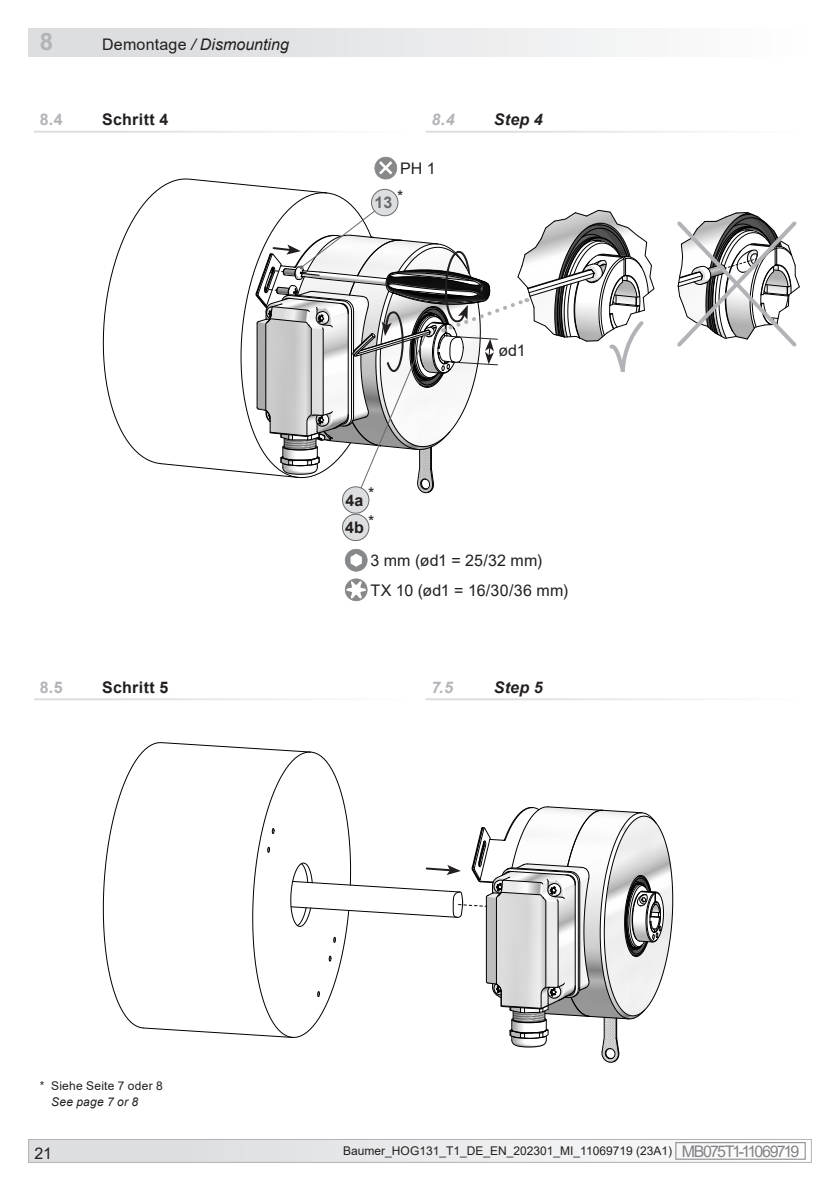
<style>
.page{position:relative;width:840px;height:1191px;background:#fff}
.page>*{position:absolute;margin:0;border:0;box-sizing:border-box;transform-origin:0 0}
.t1{font:700 24px "Arial";color:#b2b3b7}
.t2{font:16px/29.6px "Arial";letter-spacing:.005em;color:#231f20}
.t3{font:italic 16px "Arial";color:#231f20}
.t4{font:700 16px "Arial";letter-spacing:.015em;color:#231f20}
.t5{font:italic 700 16px "Arial";letter-spacing:.02em;color:#231f20}
.t6{font:700 16px "Arial";color:#b2b3b7}
.t7{font:italic 700 16px "Arial";color:#b2b3b7}
.t8{font:700 16px "Arial";color:#67696b}
.t9{font:12px "Arial";color:#231f20}
.t10{font:12px "Arial";letter-spacing:.02em;color:#231f20}
.t11{font:italic 12px "Arial";letter-spacing:.02em;color:#231f20}
.s1{font-style:normal}
.s2{font-size:16px;color:#808285}
</style>
<div class="page">
<div style="left:29px;top:1139px;width:781px;height:23px;background:linear-gradient(to right,#dbdcde,#f5f6f6)"></div>
<div style="left:675px;top:1142px;width:130px;height:17px;border:1px solid #808285"></div>
<div style="left:28px;top:1139px;width:783px;height:23px;border:1px solid #b2b3b7"></div>
<div style="left:28px;top:28px;width:783px;height:29px;background:linear-gradient(to right,#d8d9db,#fdfdfd)"></div>
<svg style="left:103px;top:179px;width:219px;height:285px"></svg>
<svg style="left:677px;top:212px;width:122px;height:135px"></svg>
<svg style="left:103px;top:742px;width:208px;height:286px"></svg>
<svg style="left:371px;top:189px;width:26px;height:27px"></svg>
<div style="left:371px;top:189px;width:27px;height:27px;border:1px solid #67696b;border-radius:50%"></div>
<div style="left:342px;top:514px;width:27px;height:26px;background:#dddee0;border-radius:50%"></div>
<div style="left:342px;top:514px;width:27px;height:27px;border:1px solid #67696b;border-radius:50%"></div>
<div style="left:342px;top:487px;width:27px;height:26px;background:#dddee0;border-radius:50%"></div>
<div style="left:342px;top:486px;width:27px;height:28px;border:1px solid #67696b;border-radius:50%"></div>
<svg style="left:143px;top:752px;width:529px;height:310px"></svg>
<svg style="left:160px;top:192px;width:494px;height:309px"></svg>
<svg style="left:374px;top:157px;width:23px;height:22px"></svg>
<svg style="left:344px;top:549px;width:23px;height:22px"></svg>
<svg style="left:344px;top:578px;width:23px;height:23px"></svg>
<h1 class="t1" style="left:40px;top:24px;width:15px">8</h1>
<h2 class="t3" style="left:102px;top:34px;width:188px"><span class="s1">Demontage</span> / Dismounting</h2>
<h2 class="t6" style="left:40px;top:108px;width:24px">8.4</h2>
<h2 class="t4" style="left:102px;top:108px;width:68px">Schritt 4</h2>
<h2 class="t7" style="left:431px;top:109px;width:25px">8.4</h2>
<h2 class="t5" style="left:493px;top:109px;width:50px">Step 4</h2>
<h2 class="t2" style="left:400px;top:153px;width:37px">PH 1</h2>
<h2 class="t8" style="left:374px;top:191px;width:30px">13 <sup>*</sup></h2>
<h2 class="t2" style="left:368px;top:478px;width:8px">*</h2>
<h2 class="t4" style="left:345px;top:489px;width:19px">4a</h2>
<h2 class="t2" style="left:368px;top:506px;width:8px">*</h2>
<h2 class="t4" style="left:345px;top:516px;width:20px">4b</h2>
<h2 class="t2" style="left:498px;top:335px;width:29px">ød1</h2>
<h2 class="t2" style="left:370px;top:545px;width:199px">3 mm (ød1 = 25/32 mm)<br>TX 10 (ød1 = 16/30/36 mm)</h2>
<h2 class="t6" style="left:40px;top:675px;width:24px">8.5</h2>
<h2 class="t4" style="left:102px;top:675px;width:68px">Schritt 5</h2>
<h2 class="t7" style="left:431px;top:676px;width:23px">7.5</h2>
<h2 class="t5" style="left:493px;top:676px;width:50px">Step 5</h2>
<p class="t10" style="left:40px;top:1077px;width:124px">* Siehe Seite 7 oder 8</p>
<p class="t11" style="left:51px;top:1094px;width:88px">See page 7 or 8</p>
<h2 class="t2" style="left:35px;top:1138px;width:19px">21</h2>
<p class="t9" style="left:343px;top:1143px;width:457px">Baumer_HOG131_T1_DE_EN_202301_MI_11069719 (23A1) <span class="s2">MB075T1 - 11069719</span></p>
</div>
